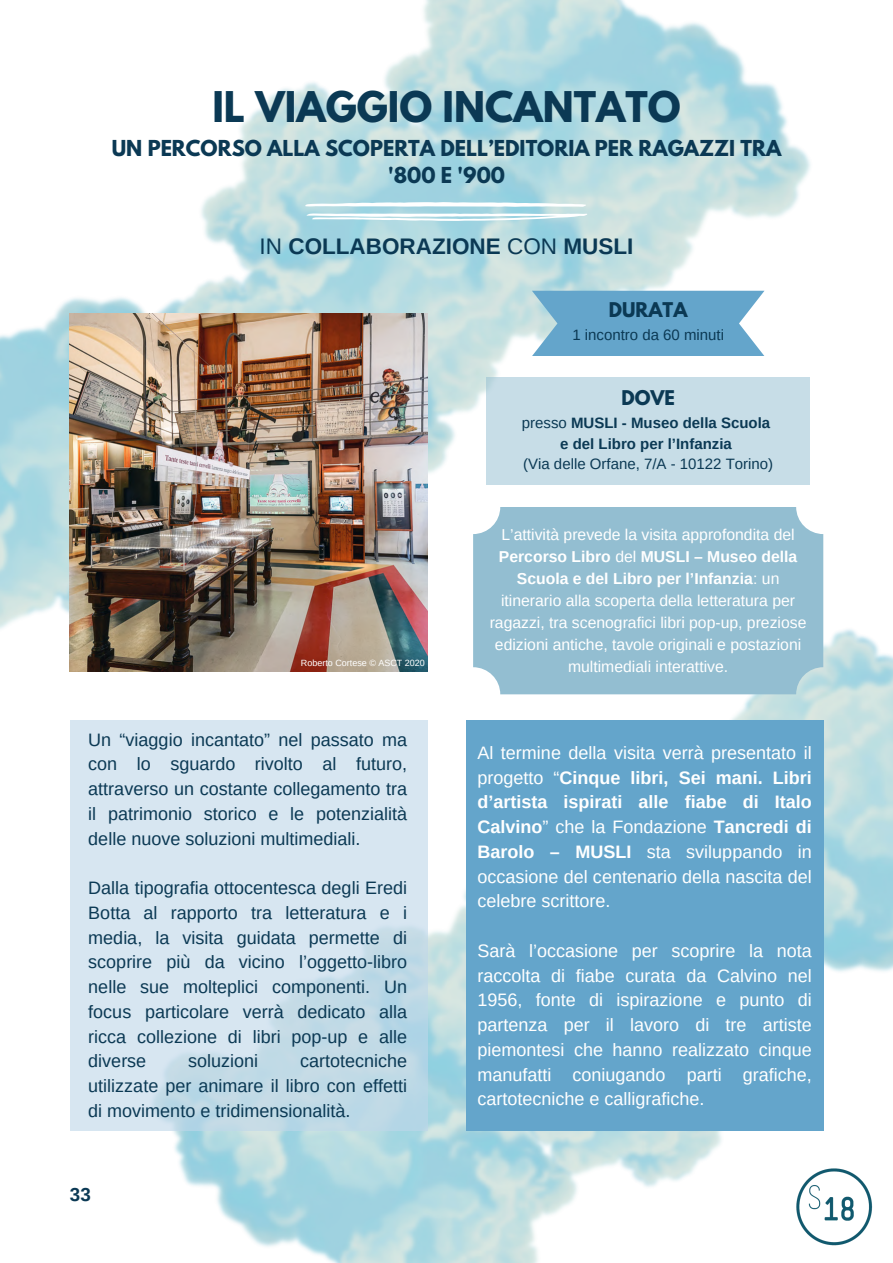
<style>
.page{position:relative;width:893px;height:1263px;background:#fff}
.page>*{position:absolute;margin:0;border:0;box-sizing:border-box;transform-origin:0 0}
.t1{font:700 37.5px "League Spartan";color:#0b3954}
.t2{font:700 22.5px "Arimo";color:#0b3954}
.t3{font:700 19.5px/27px "League Spartan";color:#0b3954;text-align:center}
.t4{font:700 18.75px "Arimo";color:#0b3954}
.t5{font:18px/24.8px "Arimo";color:#0b3954;text-align:justify}
.t6{font:18px/24.8px "Arimo";color:#fff;text-align:justify}
.t7{font:700 18px "League Spartan";color:#0b3954}
.t8{font:15.75px/21.9px "Arimo";color:#fff;text-align:center}
.t9{font:15px "Arimo";color:#0b3954}
.t10{font:700 15px "Arimo";color:#0b3954}
.t11{font:9px "Arimo";color:#fff}
.s1{font-weight:400}
.s2{font-weight:700}
</style>
<div class="page">
<img style="left:0;top:0;width:893px;height:1263px">
<svg style="left:305px;top:202px;width:283px;height:19px"></svg>
<img style="left:789px;top:1162px;width:91px;height:89px">
<img style="left:70px;top:314px;width:357px;height:357px">
<div style="left:473px;top:507px;width:350px;height:187px;background:#93bed1;border-radius:27px"></div>
<svg style="left:532px;top:291px;width:232px;height:65px;background:#72adcf"></svg>
<div style="left:486px;top:378px;width:324px;height:107px;background:#c7dde7"></div>
<svg style="left:70px;top:720px;width:357px;height:411px;background:#d1e3ee"></svg>
<div style="left:466px;top:720px;width:357px;height:411px;background:#64a5cb"></div>
<p class="t1" style="left:212px;top:88px;width:470px">IL VIAGGIO INCANTATO</p>
<p class="t3" style="left:112px;top:137px;width:671px">UN PERCORSO ALLA SCOPERTA DELL’EDITORIA PER RAGAZZI TRA '800 E '900</p>
<p class="t2" style="left:260px;top:234px;width:375px"><span class="s1">IN</span> COLLABORAZIONE <span class="s1">CON</span> MUSLI</p>
<p class="t7" style="left:609px;top:301px;width:80px">DURATA</p>
<p class="t9" style="left:572px;top:327px;width:153px">1 incontro da 60 minuti</p>
<p class="t11" style="left:301px;top:658px;width:126px">Roberto Cortese © ASCT 2020</p>
<p class="t5" style="left:88px;top:727px;width:320px">Un “viaggio incantato” nel passato ma con lo sguardo rivolto al futuro, attraverso un costante collegamento tra il patrimonio storico e le potenzialità delle nuove soluzioni multimediali.</p>
<p class="t5" style="left:88px;top:875px;width:320px">Dalla tipografia ottocentesca degli Eredi Botta al rapporto tra letteratura e i media, la visita guidata permette di scoprire più da vicino l’oggetto-libro nelle sue molteplici componenti. Un focus particolare verrà dedicato alla ricca collezione di libri pop-up e alle diverse</p>
<p class="t5" style="left:88px;top:1049px;width:320px;text-indent:212px">cartotecniche utilizzate per animare il libro con effetti di movimento e tridimensionalità.</p>
<p class="t5" style="left:188px;top:1049px;width:72px">soluzioni</p>
<p class="t4" style="left:70px;top:1184px;width:22px">33</p>
<p class="t7" style="left:621px;top:388px;width:55px">DOVE</p>
<p class="t10" style="left:522px;top:414px;width:250px"><span class="s1">presso</span> MUSLI - Museo della Scuola</p>
<p class="t10" style="left:560px;top:435px;width:173px">e del Libro per l’Infanzia</p>
<p class="t9" style="left:523px;top:456px;width:252px">(Via delle Orfane, 7/A - 10122 Torino)</p>
<p class="t8" style="left:490px;top:524px;width:318px">L’attività prevede la visita approfondita del <span class="s2">Percorso Libro</span> del <span class="s2">MUSLI – Museo della Scuola e del Libro per l’Infanzia</span>: un itinerario alla scoperta della letteratura per ragazzi, tra scenografici libri pop-up, preziose edizioni antiche, tavole originali e postazioni multimediali interattive.</p>
<p class="t6" style="left:477px;top:740px;width:336px">Al termine della visita verrà presentato il progetto “<span class="s2">Cinque libri, Sei mani. Libri d’artista ispirati alle fiabe di Italo Calvino</span>” che la Fondazione <span class="s2">Tancredi di Barolo – MUSLI</span> sta sviluppando in occasione del centenario della nascita del celebre scrittore.</p>
<p class="t6" style="left:477px;top:938px;width:336px">Sarà l’occasione per scoprire la nota raccolta di fiabe curata da Calvino nel 1956, fonte di ispirazione e punto di partenza per il lavoro di tre artiste piemontesi che hanno realizzato cinque manufatti coniugando parti grafiche, cartotecniche e calligrafiche.</p>
</div>
